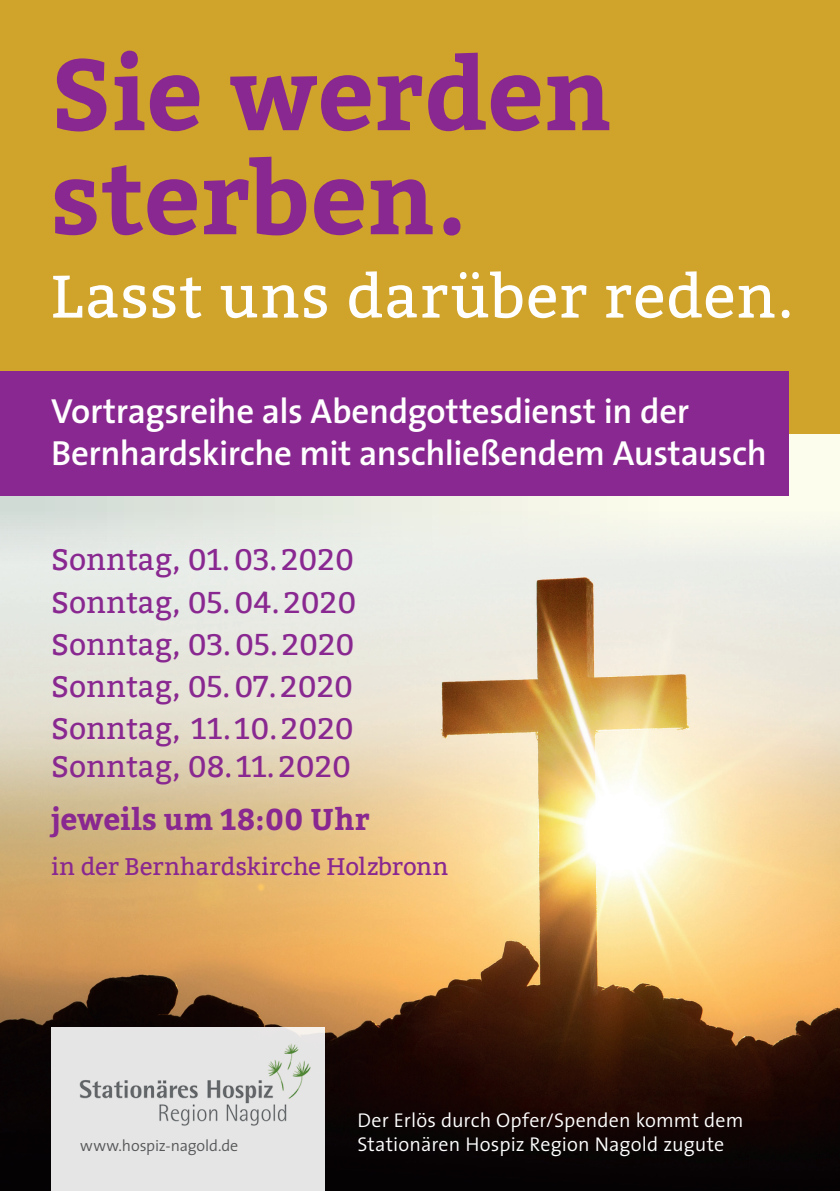
<style>
.page{position:relative;width:840px;height:1191px;background:#fff}
.page>*{position:absolute;margin:0;border:0;box-sizing:border-box;transform-origin:0 0}
.t1{font:700 100px/104px "Bitter";letter-spacing:.005em;color:#892890}
.t2{font:60px "Bitter";letter-spacing:.02em;color:#fff}
.t3{font:600 35px/42px "The Sans";letter-spacing:-.015em;color:#fff}
.t4{font:30px/42px "Bitter";color:#892890;text-align:justify}
.t5{font:700 30px "Bitter";letter-spacing:.005em;color:#892890}
.t6{font:24px "Bitter";color:#892890}
.t7{font:300 20px "The Sans";letter-spacing:.005em;color:#fff}
.t8{font:300 16px "The Sans";letter-spacing:-.005em;color:#57585a}
</style>
<div class="page">
<img style="left:0;top:512px;width:839px;height:679px">
<div style="left:0;top:0;width:839px;height:434px;background:#d0a32a"></div>
<div style="left:0;top:371px;width:788px;height:125px;background:#892890"></div>
<div style="left:51px;top:1027px;width:274px;height:164px;background:#e5e5e5"></div>
<img style="left:79px;top:1044px;width:232px;height:82px">
<h1 class="t1" style="left:51px;top:44px;width:561px">Sie werden sterben.</h1>
<h2 class="t2" style="left:51px;top:261px;width:743px">Lasst uns darüber reden.</h2>
<p class="t3" style="left:51px;top:389px;width:717px">Vortragsreihe als Abendgottesdienst in der<br>Bernhardskirche mit anschließendem Austausch</p>
<p class="t4" style="left:51px;top:539px;width:307px">Sonntag, 01.03.2020<br>Sonntag, 05.04.2020<br>Sonntag, 03.05.2020<br>Sonntag, 05.07.2020<br>Sonntag, 11.10.2020</p>
<p class="t4" style="left:51px;top:745px;width:301px">Sonntag, 08.11.2020</p>
<p class="t5" style="left:51px;top:801px;width:320px">jeweils um 18:00 Uhr</p>
<p class="t6" style="left:51px;top:853px;width:398px">in der Bernhardskirche Holzbronn</p>
<p class="t7" style="left:357px;top:1104px;width:387px">Der Erlös durch Opfer/Spenden kommt dem</p>
<p class="t8" style="left:80px;top:1132px;width:159px">www.hospiz-nagold.de</p>
<p class="t7" style="left:357px;top:1128px;width:368px">Stationären Hospiz Region Nagold zugute</p>
</div>
